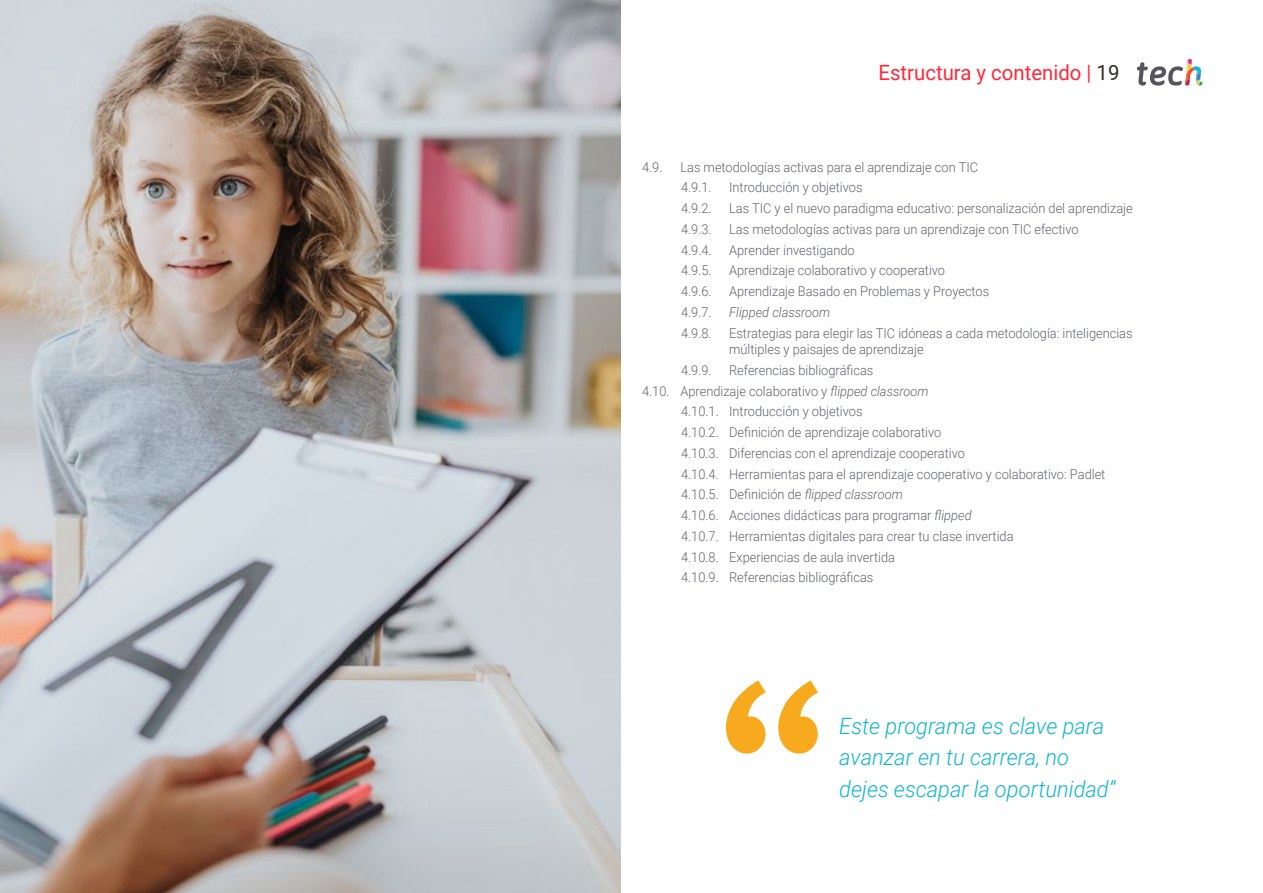
<style>
.page{position:relative;width:1263px;height:893px;background:#fff}
.page>*{position:absolute;margin:0;border:0;box-sizing:border-box;transform-origin:0 0}
.t1{font:italic 300 22.5px/31.5px "Roboto";color:#0fb6cf}
.t2{font:21px "Roboto";color:#ff293a}
.t3{font:300 13.5px/20.7px "Roboto";color:#61646a;scale:.95 1}
.t4{font:italic 300 13.5px "Roboto";color:#61646a;scale:.95 1}
.s1{color:#312e20}
.s2{font-style:italic}
</style>
<div class="page">
<svg style="left:726px;top:680px;width:92px;height:74px"></svg>
<svg style="left:1137px;top:59px;width:65px;height:27px"></svg>
<img style="left:0;top:0;width:621px;height:893px">
<h2 class="t2" style="left:878px;top:57px;width:242px">Estructura y contenido | <span class="s1">19</span></h2>
<p class="t3" style="left:642px;top:156px;width:23px">4.9.</p>
<p class="t3" style="left:680px;top:156px;width:315px">Las metodologías activas para el aprendizaje con TIC<br>4.9.1.</p>
<p class="t3" style="left:729px;top:177px;width:142px">Introducción y objetivos</p>
<p class="t3" style="left:681px;top:198px;width:34px">4.9.2.</p>
<p class="t3" style="left:729px;top:198px;width:426px">Las TIC y el nuevo paradigma educativo: personalización del aprendizaje</p>
<p class="t3" style="left:681px;top:218px;width:34px">4.9.3.</p>
<p class="t3" style="left:729px;top:218px;width:369px">Las metodologías activas para un aprendizaje con TIC efectivo</p>
<p class="t3" style="left:681px;top:239px;width:34px">4.9.4.</p>
<p class="t3" style="left:729px;top:239px;width:134px">Aprender investigando</p>
<p class="t3" style="left:681px;top:260px;width:34px">4.9.5.</p>
<p class="t3" style="left:729px;top:260px;width:229px">Aprendizaje colaborativo y cooperativo</p>
<p class="t3" style="left:681px;top:281px;width:34px">4.9.6.</p>
<p class="t3" style="left:729px;top:281px;width:275px">Aprendizaje Basado en Problemas y Proyectos</p>
<p class="t3" style="left:681px;top:301px;width:34px">4.9.7.</p>
<p class="t4" style="left:729px;top:303px;width:108px">Flipped classroom</p>
<p class="t3" style="left:681px;top:322px;width:34px">4.9.8.</p>
<p class="t3" style="left:729px;top:324px;width:426px;line-height:16.5px">Estrategias para elegir las TIC idóneas a cada metodología: inteligencias múltiples y paisajes de aprendizaje</p>
<p class="t3" style="left:681px;top:359px;width:34px">4.9.9.</p>
<p class="t3" style="left:729px;top:359px;width:153px">Referencias bibliográficas</p>
<p class="t3" style="left:642px;top:380px;width:303px">4.10. Aprendizaje colaborativo y <span class="s2">flipped classroom</span></p>
<p class="t3" style="left:681px;top:401px;width:192px">4.10.1. Introducción y objetivos</p>
<p class="t3" style="left:681px;top:422px;width:275px">4.10.2. Definición de aprendizaje colaborativo</p>
<p class="t3" style="left:681px;top:442px;width:300px">4.10.3. Diferencias con el aprendizaje cooperativo</p>
<p class="t3" style="left:681px;top:463px;width:448px">4.10.4. Herramientas para el aprendizaje cooperativo y colaborativo: Padlet</p>
<p class="t3" style="left:681px;top:484px;width:235px">4.10.5. Definición de <span class="s2">flipped classroom</span></p>
<p class="t3" style="left:681px;top:505px;width:307px">4.10.6. Acciones didácticas para programar <span class="s2">flipped</span></p>
<p class="t3" style="left:681px;top:525px;width:351px">4.10.7. Herramientas digitales para crear tu clase invertida</p>
<p class="t3" style="left:681px;top:546px;width:227px">4.10.8. Experiencias de aula invertida</p>
<p class="t3" style="left:681px;top:567px;width:204px">4.10.9. Referencias bibliográficas</p>
<h1 class="t1" style="left:839px;top:709px;width:277px">Este programa es clave para avanzar en tu carrera, no dejes escapar la oportunidad”</h1>
</div>
